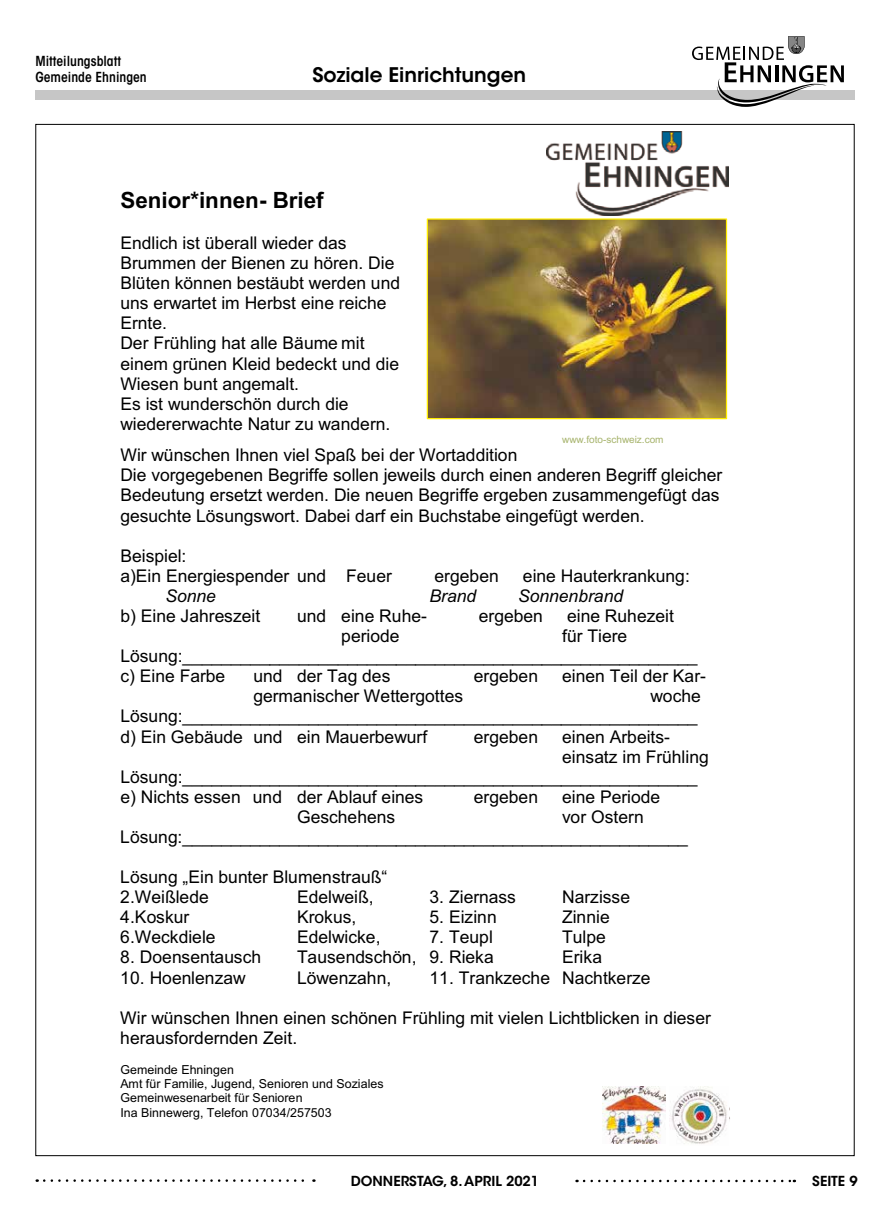
<style>
.page{position:relative;width:890px;height:1223px;background:#fff}
.page>*{position:absolute;margin:0;border:0;box-sizing:border-box;transform-origin:0 0}
.t1{font:700 22.5px "Arial";color:#000}
.t2{font:600 20px "ITC Avant Garde Std";color:#000}
.t3{font:17.5px/20.1px "Arial";color:#000}
.t4{font:italic 17.5px "Arial";color:#000}
.t5{font:600 condensed 13.75px/16.5px "ITC Avant Garde Std";color:#000}
.t6{font:600 13.75px "ITC Avant Garde Std";color:#000}
.t7{font:12.38px/14.4px "Arial";color:#000}
.t8{font:10px "Arial";letter-spacing:-.005em;color:#a6b36b}
</style>
<div class="page">
<div style="left:35px;top:90px;width:819px;height:10px;background:#c6c6c6"></div>
<svg style="left:692px;top:36px;width:151px;height:71px"></svg>
<svg style="left:584px;top:1179px;width:210px;height:3px"></svg>
<svg style="left:44px;top:1179px;width:270px;height:2px"></svg>
<img style="left:546px;top:131px;width:182px;height:84px">
<img style="left:602px;top:1086px;width:63px;height:57px">
<img style="left:669px;top:1086px;width:58px;height:58px">
<img style="left:428px;top:220px;width:297px;height:197px">
<div style="left:426px;top:218px;width:301px;height:201px;border:1px solid #ffed00"></div>
<p class="t5" style="left:35px;top:52px;width:113px">Mitteilungsblatt<br>Gemeinde Ehningen</p>
<p class="t2" style="left:312px;top:62px;width:215px">Soziale Einrichtungen</p>
<p class="t1" style="left:120px;top:191px;width:205px">Senior*innen- Brief</p>
<p class="t3" style="left:120px;top:234px;width:281px">Endlich ist überall wieder das<br>Brummen der Bienen zu hören. Die<br>Blüten können bestäubt werden und uns erwartet im Herbst eine reiche<br>Ernte.<br>Der Frühling hat alle Bäume mit einem grünen Kleid bedeckt und die<br>Wiesen bunt angemalt.<br>Es ist wunderschön durch die wiedererwachte Natur zu wandern.</p>
<p class="t8" style="left:562px;top:435px;width:103px">www.foto-schweiz.com</p>
<p class="t3" style="left:120px;top:447px;width:603px">Wir wünschen Ihnen viel Spaß bei der Wortaddition<br>Die vorgegebenen Begriffe sollen jeweils durch einen anderen Begriff gleicher Bedeutung ersetzt werden. Die neuen Begriffe ergeben zusammengefügt das gesuchte Lösungswort. Dabei darf ein Buchstabe eingefügt werden.</p>
<p class="t3" style="left:120px;top:547px;width:273px">Beispiel:<br>a)Ein Energiespender und Feuer</p>
<p class="t3" style="left:434px;top:567px;width:66px">ergeben</p>
<p class="t3" style="left:523px;top:567px;width:168px">eine Hauterkrankung:</p>
<p class="t4" style="left:165px;top:586px;width:52px">Sonne</p>
<p class="t4" style="left:429px;top:586px;width:48px">Brand</p>
<p class="t4" style="left:518px;top:586px;width:107px">Sonnenbrand</p>
<p class="t3" style="left:120px;top:607px;width:141px">b) Eine Jahreszeit</p>
<p class="t3" style="left:297px;top:607px;width:131px">und eine Ruhe-</p>
<p class="t3" style="left:478px;top:607px;width:66px">ergeben</p>
<p class="t3" style="left:567px;top:607px;width:108px">eine Ruhezeit</p>
<p class="t3" style="left:341px;top:627px;width:60px">periode</p>
<p class="t3" style="left:120px;top:627px;width:578px;text-indent:441px">für Tiere<br>Lösung:_____________________________________________________ c) Eine Farbe</p>
<p class="t3" style="left:253px;top:667px;width:138px">und der Tag des</p>
<p class="t3" style="left:473px;top:667px;width:66px">ergeben</p>
<p class="t3" style="left:562px;top:667px;width:145px">einen Teil der Kar-</p>
<p class="t3" style="left:253px;top:687px;width:211px">germanischer Wettergottes</p>
<p class="t3" style="left:120px;top:688px;width:582px;text-indent:530px">woche<br>Lösung:_____________________________________________________ d) Ein Gebäude und ein Mauerbewurf</p>
<p class="t3" style="left:473px;top:728px;width:66px">ergeben</p>
<p class="t3" style="left:562px;top:728px;width:109px">einen Arbeits-</p>
<p class="t3" style="left:562px;top:748px;width:148px">einsatz im Frühling</p>
<p class="t3" style="left:120px;top:768px;width:578px">Lösung:_____________________________________________________</p>
<p class="t3" style="left:120px;top:788px;width:304px">e) Nichts essen und der Ablauf eines</p>
<p class="t3" style="left:473px;top:788px;width:66px">ergeben</p>
<p class="t3" style="left:562px;top:788px;width:100px">eine Periode</p>
<p class="t3" style="left:297px;top:808px;width:100px">Geschehens</p>
<p class="t3" style="left:120px;top:808px;width:569px;text-indent:441px">vor Ostern<br>Lösung:____________________________________________________</p>
<p class="t3" style="left:120px;top:868px;width:268px">Lösung „Ein bunter Blumenstrauß“<br>2.Weißlede</p>
<p class="t3" style="left:297px;top:888px;width:78px">Edelweiß,</p>
<p class="t3" style="left:429px;top:888px;width:88px">3. Ziernass</p>
<p class="t3" style="left:562px;top:888px;width:70px">Narzisse</p>
<p class="t3" style="left:120px;top:908px;width:70px">4.Koskur</p>
<p class="t3" style="left:297px;top:908px;width:61px">Krokus,</p>
<p class="t3" style="left:429px;top:908px;width:69px">5. Eizinn</p>
<p class="t3" style="left:562px;top:908px;width:49px">Zinnie</p>
<p class="t3" style="left:120px;top:928px;width:97px">6.Weckdiele</p>
<p class="t3" style="left:297px;top:928px;width:85px">Edelwicke,</p>
<p class="t3" style="left:429px;top:928px;width:65px">7. Teupl</p>
<p class="t3" style="left:562px;top:928px;width:45px">Tulpe</p>
<p class="t3" style="left:120px;top:948px;width:142px">8. Doensentausch</p>
<p class="t3" style="left:297px;top:948px;width:198px">Tausendschön, 9. Rieka</p>
<p class="t3" style="left:562px;top:948px;width:41px">Erika</p>
<p class="t3" style="left:120px;top:968px;width:127px">10. Hoenlenzaw</p>
<p class="t3" style="left:297px;top:968px;width:96px">Löwenzahn,</p>
<p class="t3" style="left:429px;top:968px;width:222px">11. Trankzeche Nachtkerze</p>
<p class="t3" style="left:120px;top:1009px;width:592px">Wir wünschen Ihnen einen schönen Frühling mit vielen Lichtblicken in dieser herausfordernden Zeit.</p>
<p class="t7" style="left:120px;top:1063px;width:265px">Gemeinde Ehningen<br>Amt für Familie, Jugend, Senioren und Soziales Gemeinwesenarbeit für Senioren<br>Ina Binnewerg, Telefon 07034/257503</p>
<p class="t6" style="left:351px;top:1172px;width:190px">DONNERSTAG, 8. APRIL 2021</p>
<p class="t6" style="left:812px;top:1172px;width:47px">SEITE 9</p>
</div>
